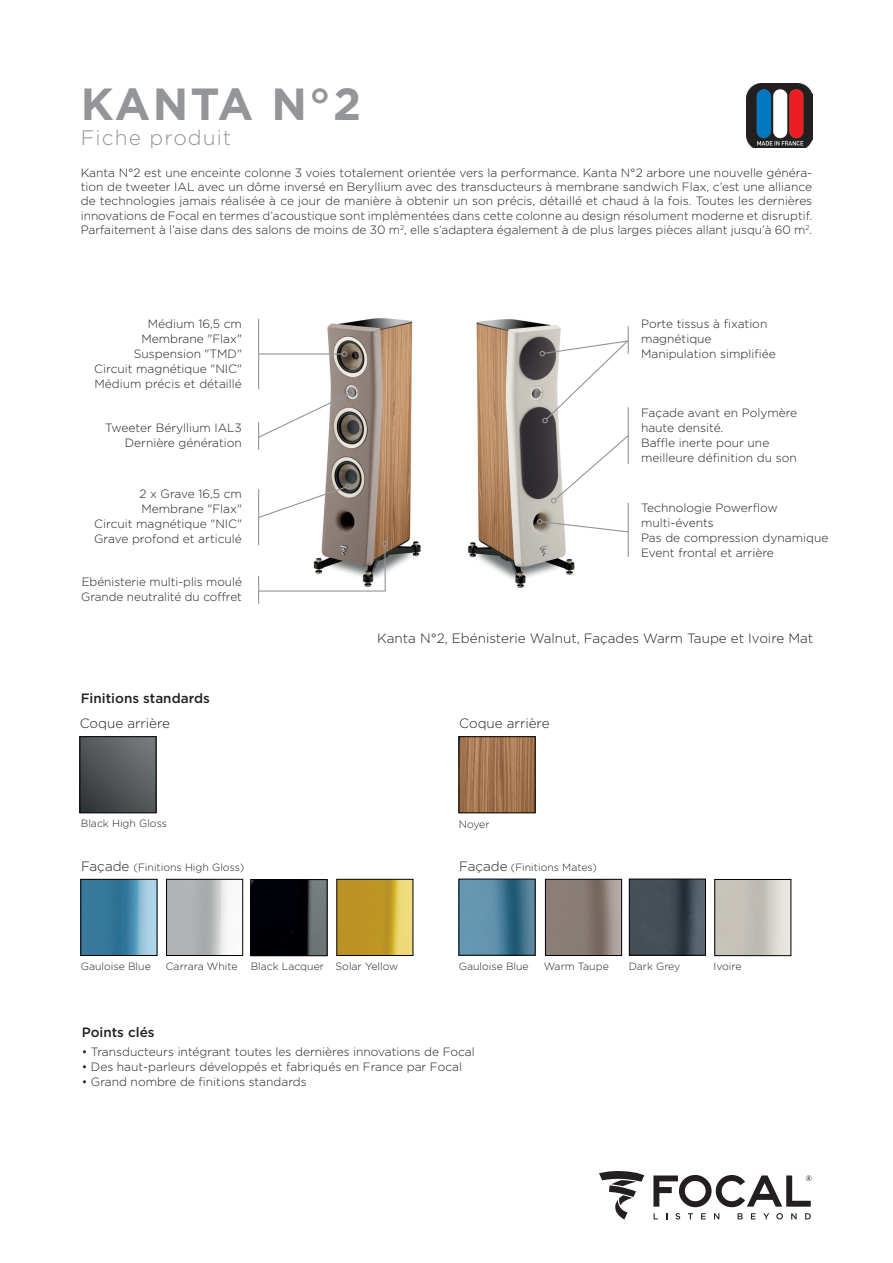
<style>
.page{position:relative;width:893px;height:1263px;background:#fff}
.page>*{position:absolute;margin:0;border:0;box-sizing:border-box;transform-origin:0 0}
.t1{font:700 45px "Gotham";letter-spacing:.04em;color:#939598}
.t2{font:300 21px "Gotham";letter-spacing:.05em;color:#939598}
.t3{font:300 13.5px "Gotham";color:#231f20}
.t4{font:500 13.5px "Gotham";color:#231f20}
.t5{font:300 12px/15px "Gotham";color:#231f20}
.t6{font:300 10.5px "Gotham";color:#231f20}
.s1{font-size:13.5px}
</style>
<div class="page">
<img style="left:746px;top:84px;width:66px;height:64px">
<svg style="left:675px;top:1213px;width:5px;height:6px"></svg>
<svg style="left:688px;top:1213px;width:5px;height:6px"></svg>
<svg style="left:701px;top:1213px;width:5px;height:6px"></svg>
<svg style="left:714px;top:1213px;width:5px;height:6px"></svg>
<svg style="left:738px;top:1213px;width:5px;height:6px"></svg>
<svg style="left:751px;top:1213px;width:5px;height:6px"></svg>
<svg style="left:763px;top:1213px;width:6px;height:6px"></svg>
<svg style="left:776px;top:1213px;width:7px;height:6px"></svg>
<svg style="left:791px;top:1213px;width:6px;height:6px"></svg>
<svg style="left:805px;top:1213px;width:6px;height:6px"></svg>
<svg style="left:653px;top:1175px;width:158px;height:32px"></svg>
<svg style="left:599px;top:1171px;width:45px;height:48px"></svg>
<img style="left:461px;top:738px;width:72px;height:73px">
<div style="left:459px;top:736px;width:76px;height:77px;border:1px solid #010101"></div>
<img style="left:339px;top:881px;width:72px;height:73px">
<div style="left:337px;top:879px;width:76px;height:77px;border:1px solid #010101"></div>
<img style="left:82px;top:738px;width:72px;height:73px">
<div style="left:80px;top:736px;width:76px;height:77px;border:1px solid #010101"></div>
<img style="left:168px;top:881px;width:60px;height:73px">
<div style="left:166px;top:879px;width:77px;height:77px;border:1px solid #010101"></div>
<img style="left:83px;top:881px;width:72px;height:73px">
<div style="left:81px;top:879px;width:76px;height:77px;border:1px solid #010101"></div>
<img style="left:547px;top:881px;width:73px;height:73px">
<div style="left:545px;top:879px;width:77px;height:77px;border:1px solid #010101"></div>
<div style="left:715px;top:879px;width:76px;height:77px;border:1px solid #010101"></div>
<img style="left:631px;top:881px;width:73px;height:72px">
<div style="left:629px;top:879px;width:77px;height:76px;border:1px solid #010101"></div>
<img style="left:253px;top:881px;width:72px;height:73px">
<div style="left:251px;top:879px;width:76px;height:77px;border:1px solid #010101"></div>
<img style="left:461px;top:881px;width:72px;height:72px">
<img style="left:468px;top:319px;width:107px;height:269px">
<img style="left:322px;top:318px;width:99px;height:254px">
<hr style="left:258px;top:319px;width:1px;height:70px;background:#939598">
<hr style="left:628px;top:407px;width:1px;height:57px;background:#939598">
<hr style="left:628px;top:503px;width:1px;height:54px;background:#939598">
<hr style="left:258px;top:489px;width:1px;height:56px;background:#939598">
<hr style="left:259px;top:353px;width:83px;height:2px;background:#939598">
<svg style="left:342px;top:351px;width:5px;height:6px"></svg>
<svg style="left:551px;top:434px;width:78px;height:70px"></svg>
<svg style="left:537px;top:519px;width:92px;height:14px"></svg>
<svg style="left:258px;top:390px;width:96px;height:60px"></svg>
<svg style="left:258px;top:483px;width:93px;height:36px"></svg>
<svg style="left:258px;top:541px;width:130px;height:63px"></svg>
<svg style="left:539px;top:326px;width:90px;height:97px"></svg>
<p class="t1" style="left:81px;top:74px;width:282px">KANTA N°2</p>
<p class="t2" style="left:81px;top:124px;width:152px">Fiche produit</p>
<p class="t5" style="left:81px;top:165px;width:733px;line-height:14.4px;text-align:justify">Kanta N°2 est une enceinte colonne 3 voies totalement orientée vers la performance. Kanta N°2 arbore une nouvelle généra&shy;tion de tweeter IAL avec un dôme inversé en Beryllium avec des transducteurs à membrane sandwich Flax, c’est une alliance de technologies jamais réalisée à ce jour de manière à obtenir un son précis, détaillé et chaud à la fois. Toutes les dernières innovations de Focal en termes d’acoustique sont implémentées dans cette colonne au design résolument moderne et disruptif.<br>Parfaitement à l’aise dans des salons de moins de 30 m<sup>2</sup>, elle s’adaptera également à de plus larges pièces allant jusqu’à 60 m<sup>2</sup>.</p>
<p class="t5" style="left:148px;top:316px;width:96px">Médium 16,5 cm</p>
<p class="t5" style="left:141px;top:331px;width:102px">Membrane "Flax"</p>
<p class="t5" style="left:134px;top:346px;width:110px">Suspension "TMD"</p>
<p class="t5" style="left:94px;top:361px;width:149px">Circuit magnétique "NIC"</p>
<p class="t5" style="left:94px;top:376px;width:149px">Médium précis et détaillé</p>
<p class="t5" style="left:105px;top:419px;width:138px;text-align:right">Tweeter Béryllium IAL3<br>Dernière génération</p>
<p class="t5" style="left:139px;top:486px;width:104px">2 x Grave 16,5 cm</p>
<p class="t5" style="left:141px;top:501px;width:102px">Membrane "Flax"</p>
<p class="t5" style="left:94px;top:516px;width:149px">Circuit magnétique "NIC"</p>
<p class="t5" style="left:94px;top:531px;width:149px">Grave profond et articulé</p>
<p class="t5" style="left:81px;top:573px;width:162px">Ebénisterie multi-plis moulé<br>Grande neutralité du coffret</p>
<p class="t4" style="left:81px;top:689px;width:131px">Finitions standards</p>
<p class="t5" style="left:641px;top:316px;width:128px">Porte tissus à fixation magnétique</p>
<p class="t5" style="left:641px;top:346px;width:136px">Manipulation simplifiée</p>
<p class="t5" style="left:641px;top:405px;width:158px">Façade avant en Polymère haute densité.</p>
<p class="t5" style="left:641px;top:435px;width:157px">Baffle inerte pour une meilleure définition du son</p>
<p class="t5" style="left:641px;top:500px;width:138px">Technologie Powerflow multi-évents</p>
<p class="t5" style="left:641px;top:530px;width:189px">Pas de compression dynamique</p>
<p class="t5" style="left:641px;top:545px;width:134px">Event frontal et arrière</p>
<p class="t3" style="left:377px;top:629px;width:437px">Kanta N°2, Ebénisterie Walnut, Façades Warm Taupe et Ivoire Mat</p>
<p class="t3" style="left:80px;top:715px;width:92px">Coque arrière</p>
<p class="t3" style="left:459px;top:715px;width:92px">Coque arrière</p>
<p class="t6" style="left:81px;top:817px;width:88px">Black High Gloss</p>
<p class="t6" style="left:459px;top:817px;width:32px">Noyer</p>
<p class="t6" style="left:81px;top:861px;width:165px"><span class="s1">Façade</span> (Finitions High Gloss)</p>
<p class="t6" style="left:459px;top:860px;width:139px"><span class="s1">Façade</span> (Finitions Mates)</p>
<p class="t6" style="left:81px;top:959px;width:72px">Gauloise Blue</p>
<p class="t6" style="left:166px;top:959px;width:73px">Carrara White</p>
<p class="t6" style="left:251px;top:959px;width:75px">Black Lacquer</p>
<p class="t6" style="left:336px;top:959px;width:64px">Solar Yellow</p>
<p class="t6" style="left:459px;top:959px;width:72px">Gauloise Blue</p>
<p class="t6" style="left:544px;top:959px;width:67px">Warm Taupe</p>
<p class="t6" style="left:629px;top:959px;width:53px">Dark Grey</p>
<p class="t6" style="left:713px;top:959px;width:30px">Ivoire</p>
<p class="t4" style="left:82px;top:1023px;width:74px">Points clés</p>
<p class="t5" style="left:82px;top:1044px;width:395px">• Transducteurs intégrant toutes les dernières innovations de Focal</p>
<p class="t5" style="left:82px;top:1059px;width:382px">• Des haut-parleurs développés et fabriqués en France par Focal</p>
<p class="t5" style="left:82px;top:1074px;width:227px">• Grand nombre de finitions standards</p>
</div>
